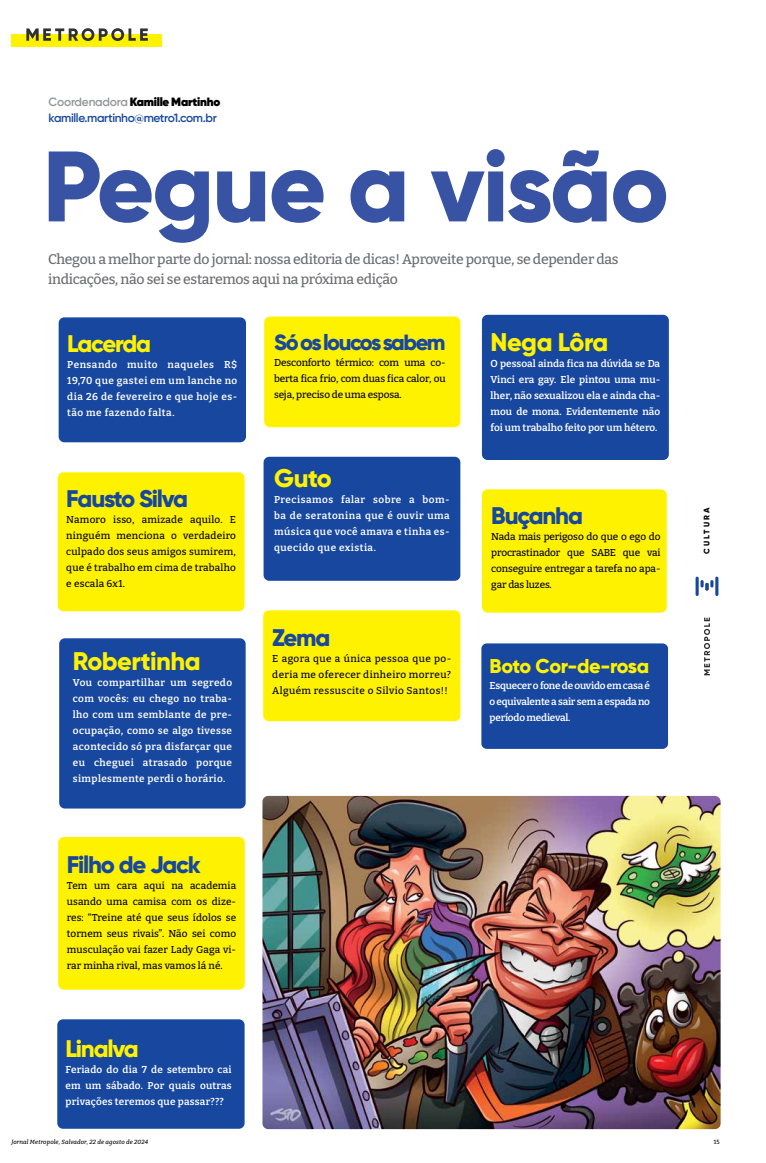
<style>
.page{position:relative;width:766px;height:1163px;background:#fff}
.page>*{position:absolute;margin:0;border:0;box-sizing:border-box;transform-origin:0 0}
.t1{font:800 99.8px "Gilroy";letter-spacing:-.02em;color:#3953a4}
.t2{font:800 25.5px "Gilroy";letter-spacing:-.02em;color:#fff200}
.t3{font:800 24px "Gilroy";letter-spacing:-.05em;color:#17479e}
.t4{font:800 24px "Gilroy";letter-spacing:-.05em;color:#fff200}
.t5{font:800 22px "Gilroy";letter-spacing:-.07em;color:#17479e}
.t6{font:800 20px "Gilroy";letter-spacing:-.03em;color:#fff200}
.t7{font:500 14px/20px "Bitter";letter-spacing:-.02em;color:#6d6e71}
.t8{font:600 12px/16px "Gilroy";letter-spacing:-.03em;color:#17479e}
.t9{font:600 10px/16px "Bitter";letter-spacing:.02em;color:#fff;text-align:justify}
.t10{font:500 10px/16px "Bitter";letter-spacing:.005em;color:#000;text-align:justify}
.t11{font:800 8px "Gilroy";letter-spacing:.26em;color:#000}
.t12{font:italic 500 6px "Bitter";letter-spacing:.02em;color:#000}
.t13{font:500 6px "Bitter";color:#000}
.s1{color:#939598}
.s2{font-weight:800;color:#000}
</style>
<div class="page">
<div style="left:12px;top:34px;width:150px;height:12px;background:#fff200"></div>
<svg style="left:26px;top:28px;width:122px;height:13px"></svg>
<div style="left:263px;top:610px;width:197px;height:111px;background:#fff200;border-radius:6px"></div>
<div style="left:58px;top:472px;width:186px;height:139px;background:#fff200;border-radius:6px"></div>
<div style="left:482px;top:315px;width:186px;height:145px;background:#17479e;border-radius:6px"></div>
<div style="left:482px;top:489px;width:184px;height:123px;background:#fff200;border-radius:6px"></div>
<div style="left:264px;top:316px;width:196px;height:111px;background:#fff200;border-radius:6px"></div>
<div style="left:481px;top:643px;width:186px;height:105px;background:#17479e;border-radius:5px"></div>
<div style="left:59px;top:638px;width:186px;height:170px;background:#17479e;border-radius:6px"></div>
<div style="left:263px;top:456px;width:197px;height:124px;background:#17479e;border-radius:6px"></div>
<svg style="left:704px;top:617px;width:5px;height:58px"></svg>
<hr style="left:695px;top:576px;width:3px;height:20px;background:#17479e;border-radius:2px">
<hr style="left:715px;top:576px;width:3px;height:20px;background:#17479e;border-radius:2px">
<svg style="left:700px;top:580px;width:13px;height:10px"></svg>
<div style="left:58px;top:836px;width:187px;height:153px;background:#fff200;border-radius:6px"></div>
<div style="left:59px;top:317px;width:187px;height:125px;background:#17479e;border-radius:6px"></div>
<div style="left:57px;top:1019px;width:187px;height:109px;background:#17479e;border-radius:6px"></div>
<img style="left:262px;top:795px;width:458px;height:333px">
<p class="t8" style="left:49px;top:93px;width:173px"><span class="s1">Coordenadora</span> <span class="s2">Kamille Martinho </span>kamille.martinho@metro1.com.br</p>
<h1 class="t1" style="left:43px;top:123px;width:627px">Pegue a visão</h1>
<h3 class="t7" style="left:48px;top:249px;width:572px">Chegou a melhor parte do jornal: nossa editoria de dicas! Aproveite porque, se depender das indicações, não sei se estaremos aqui na próxima edição</h3>
<h3 class="t4" style="left:67px;top:328px;width:85px">Lacerda</h3>
<p class="t9" style="left:67px;top:356px;width:171px">Pensando muito naqueles R$ 19,70 que gastei em um lanche no dia 26 de fevereiro e que hoje es&shy;tão me fazendo falta.</p>
<h3 class="t3" style="left:66px;top:483px;width:123px">Fausto Silva</h3>
<p class="t10" style="left:66px;top:511px;width:171px">Namoro isso, amizade aquilo. E ninguém menciona o verdadeiro culpado dos seus amigos sumirem, que é trabalho em cima de trabalho e escala 6x1.</p>
<h2 class="t2" style="left:73px;top:644px;width:129px">Robertinha</h2>
<p class="t9" style="left:73px;top:674px;width:161px">Vou compartilhar um segredo com vocês: eu chego no traba&shy;lho com um semblante de pre&shy;ocupação, como se algo tivesse acontecido só pra disfarçar que eu cheguei atrasado porque simplesmente perdi o horário.</p>
<h3 class="t3" style="left:67px;top:849px;width:135px">Filho de Jack</h3>
<p class="t10" style="left:67px;top:876px;width:171px">Tem um cara aqui na academia usando uma camisa com os dize&shy;res: “Treine até que seus ídolos se tornem seus rivais”. Não sei como musculação vai fazer Lady Gaga vi&shy;rar minha rival, mas vamos lá né.</p>
<h3 class="t4" style="left:66px;top:1033px;width:75px">Linalva</h3>
<p class="t9" style="left:66px;top:1060px;width:167px">Feriado do dia 7 de setembro cai em um sábado. Por quais outras privações teremos que passar???</p>
<h3 class="t5" style="left:274px;top:329px;width:173px">Só os loucos sabem</h3>
<p class="t10" style="left:274px;top:354px;width:173px">Desconforto térmico: com uma co&shy;berta fica frio, com duas fica calor, ou seja, preciso de uma esposa.</p>
<h2 class="t2" style="left:274px;top:462px;width:59px">Guto</h2>
<p class="t9" style="left:274px;top:491px;width:177px">Precisamos falar sobre a bom&shy;ba de seratonina que é ouvir uma música que você amava e tinha es&shy;quecido que existia.</p>
<h3 class="t3" style="left:272px;top:622px;width:60px">Zema</h3>
<p class="t10" style="left:272px;top:650px;width:180px">E agora que a única pessoa que po&shy;deria me oferecer dinheiro morreu?<br>Alguém ressuscite o Silvio Santos!!</p>
<h2 class="t2" style="left:490px;top:325px;width:119px">Nega Lôra</h2>
<p class="t9" style="left:490px;top:355px;width:171px">O pessoal ainda fica na dúvida se Da Vinci era gay. Ele pintou uma mu&shy;lher, não sexualizou ela e ainda cha&shy;mou de mona. Evidentemente não foi um trabalho feito por um hétero.</p>
<h3 class="t3" style="left:491px;top:500px;width:93px">Buçanha</h3>
<p class="t10" style="left:491px;top:528px;width:171px">Nada mais perigoso do que o ego do procrastinador que SABE que vai conseguire entregar a tarefa no apa&shy;gar das luzes.</p>
<h3 class="t6" style="left:489px;top:652px;width:161px">Boto Cor-de-rosa</h3>
<p class="t9" style="left:489px;top:676px;width:162px">Esquecer o fone de ouvido em casa é o equivalente a sair sem a espada no período medieval.</p>
<p class="t11" style="left:701px;top:554px;width:48px;rotate:-90deg">CULTURA</p>
<p class="t12" style="left:11px;top:1137px;width:138px">Jornal Metropole, Salvador, 22 de agosto de 2024</p>
<p class="t13" style="left:713px;top:1137px;width:7px">15</p>
</div>
